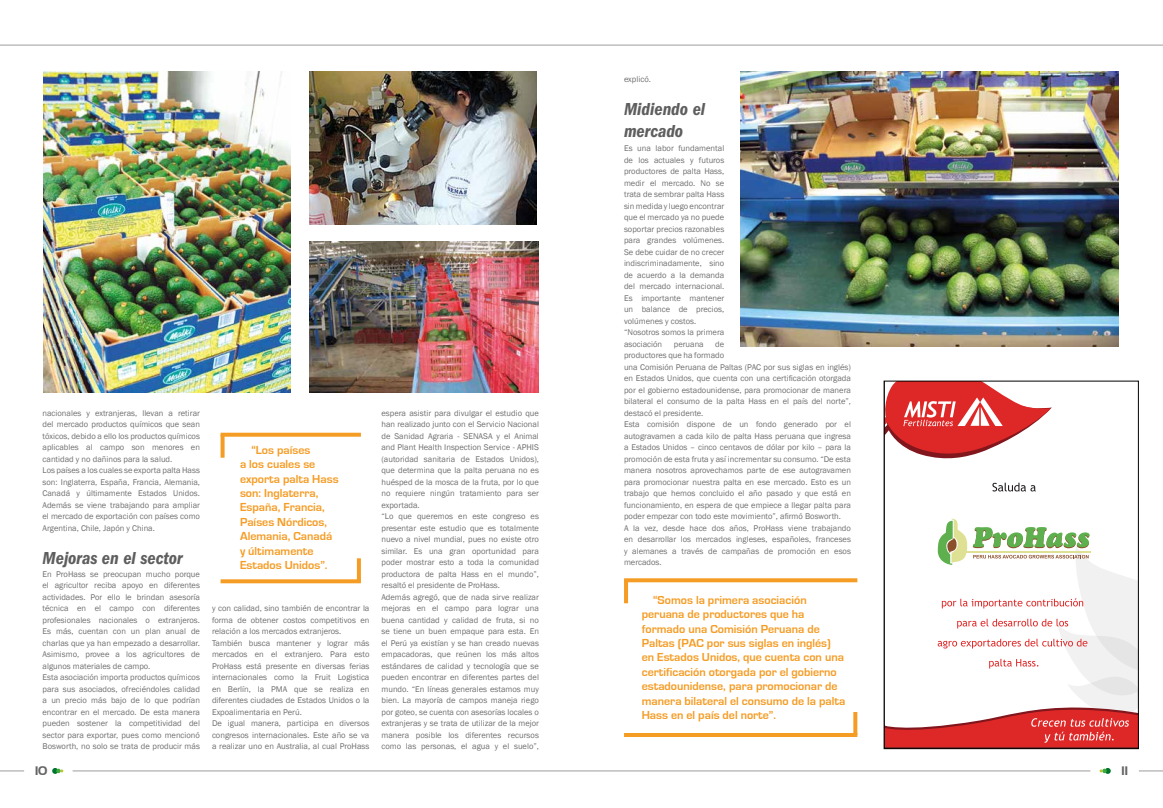
<style>
.page{position:relative;width:1163px;height:808px;background:#fff}
.page>*{position:absolute;margin:0;border:0;box-sizing:border-box;transform-origin:0 0}
.t1{font:18px/21.6px "ITC Franklin Gothic Std Dm Cd It";color:#5f5e5e}
.t2{font:700 12px/14.4px "Eurostile";color:#f59c24}
.t3{font:12px "Handel Gothic BT";color:#646363}
.t4{font:8.5px/11.5px "Franklin Gothic";color:#706f6f}
</style>
<div class="page">
<hr style="left:73px;top:771px;width:1017px;height:1px;background:#9d9d9c">
<hr style="left:0;top:45px;width:1162px;height:1px;background:#9d9d9c">
<svg style="left:1139px;top:771px;width:23px;height:1px"></svg>
<svg style="left:52px;top:768px;width:11px;height:6px"></svg>
<svg style="left:1099px;top:768px;width:11px;height:6px"></svg>
<svg style="left:0;top:771px;width:24px;height:1px"></svg>
<img style="left:43px;top:72px;width:247px;height:321px">
<img style="left:309px;top:72px;width:227px;height:152px">
<img style="left:309px;top:241px;width:229px;height:152px">
<svg style="left:357px;top:558px;width:4px;height:21px"></svg>
<svg style="left:220px;top:579px;width:141px;height:4px"></svg>
<svg style="left:220px;top:437px;width:4px;height:21px"></svg>
<svg style="left:220px;top:433px;width:141px;height:4px"></svg>
<hr style="left:624px;top:580px;width:4px;height:23px;background:#f59c24">
<svg style="left:624px;top:578px;width:233px;height:4px"></svg>
<svg style="left:853px;top:712px;width:4px;height:21px"></svg>
<hr style="left:624px;top:733px;width:233px;height:4px;background:#f59c24">
<svg style="left:885px;top:383px;width:251px;height:364px"></svg>
<div style="left:883px;top:381px;width:255px;height:368px;border:1px solid #000"></div>
<img style="left:740px;top:72px;width:378px;height:275px">
<p class="t4" style="left:43px;top:407px;width:159px">nacionales y extranjeras, llevan a retirar del mercado productos químicos que sean tóxicos, debido a ello los productos químicos aplicables al campo son menores en cantidad y no dañinos para la salud.<br>Los países a los cuales se exporta palta Hass son: Inglaterra, España, Francia, Alemania, Canadá y últimamente Estados Unidos.<br>Además se viene trabajando para ampliar el mercado de exportación con países como Argentina, Chile, Japón y China.</p>
<h1 class="t1" style="left:43px;top:547px;width:142px">Mejoras en el sector</h1>
<p class="t4" style="left:43px;top:568px;width:159px">En ProHass se preocupan mucho porque el agricultor reciba apoyo en diferentes actividades. Por ello le brindan asesoría técnica en el campo con diferentes profesionales nacionales o extranjeros.<br>Es más, cuentan con un plan anual de charlas que ya han empezado a desarrollar.<br>Asimismo, provee a los agricultores de algunos materiales de campo.<br>Esta asociación importa productos químicos para sus asociados, ofreciéndoles calidad a un precio más bajo de lo que podrían encontrar en el mercado. De esta manera pueden sostener la competitividad del sector para exportar, pues como mencionó Bosworth, no solo se trata de producir más</p>
<h2 class="t2" style="left:240px;top:443px;width:100px;text-indent:11px">“Los países<br>a los cuales se exporta palta Hass son: Inglaterra,<br>España, Francia,<br>Países Nórdicos,<br>Alemania, Canadá y últimamente<br>Estados Unidos”.</h2>
<p class="t4" style="left:212px;top:603px;width:159px">y con calidad, sino también de encontrar la forma de obtener costos competitivos en relación a los mercados extranjeros.<br>También busca mantener y lograr más mercados en el extranjero. Para esto ProHass está presente en diversas ferias internacionales como la Fruit Logistica en Berlín, la PMA que se realiza en diferentes ciudades de Estados Unidos o la Expoalimentaria en Perú.<br>De igual manera, participa en diversos congresos internacionales. Este año se va a realizar uno en Australia, al cual ProHass</p>
<p class="t4" style="left:381px;top:407px;width:159px">espera asistir para divulgar el estudio que han realizado junto con el Servicio Nacional de Sanidad Agraria - SENASA y el Animal and Plant Health Inspection Service - APHIS (autoridad sanitaria de Estados Unidos), que determina que la palta peruana no es huésped de la mosca de la fruta, por lo que no requiere ningún tratamiento para ser exportada.<br>“Lo que queremos en este congreso es presentar este estudio que es totalmente nuevo a nivel mundial, pues no existe otro similar. Es una gran oportunidad para poder mostrar esto a toda la comunidad productora de palta Hass en el mundo”, resaltó el presidente de ProHass.<br>Además agregó, que de nada sirve realizar mejoras en el campo para lograr una buena cantidad y calidad de fruta, si no se tiene un buen empaque para esta. En el Perú ya existían y se han creado nuevas empacadoras, que reúnen los más altos estándares de calidad y tecnología que se pueden encontrar en diferentes partes del mundo. “En líneas generales estamos muy bien. La mayoría de campos maneja riego por goteo, se cuenta con asesorías locales o extranjeras y se trata de utilizar de la mejor manera posible los diferentes recursos como las personas, el agua y el suelo”,</p>
<p class="t4" style="left:624px;top:74px;width:28px">explicó.</p>
<h1 class="t1" style="left:624px;top:98px;width:83px">Midiendo el mercado</h1>
<p class="t4" style="left:624px;top:143px;width:102px">Es una labor fundamental de los actuales y futuros productores de palta Hass, medir el mercado. No se trata de sembrar palta Hass sin medida y luego encontrar que el mercado ya no puede soportar precios razonables para grandes volúmenes.<br>Se debe cuidar de no crecer indiscriminadamente, sino de acuerdo a la demanda del mercado internacional.<br>Es importante mantener un balance de precios, volúmenes y costos. “Nosotros somos la primera asociación</p>
<p class="t4" style="left:624px;top:338px;width:228px;text-indent:91px">de<br>productores que ha formado<br>una Comisión Peruana de Paltas (PAC por sus siglas en inglés) en Estados Unidos, que cuenta con una certificación otorgada por el gobierno estadounidense, para promocionar de manera bilateral el consumo de la palta Hass en el país del norte”, destacó el presidente.<br>Esta comisión dispone de un fondo generado por el autogravamen a cada kilo de palta Hass peruana que ingresa a Estados Unidos – cinco centavos de dólar por kilo – para la promoción de esta fruta y así incrementar su consumo. “De esta manera nosotros aprovechamos parte de ese autogravamen para promocionar nuestra palta en ese mercado. Esto es un trabajo que hemos concluido el año pasado y que está en funcionamiento, en espera de que empiece a llegar palta para poder empezar con todo este movimiento”, afirmó Bosworth.<br>A la vez, desde hace dos años, ProHass viene trabajando en desarrollar los mercados ingleses, españoles, franceses y alemanes a través de campañas de promoción en esos mercados.</p>
<p class="t2" style="left:641px;top:593px;width:205px;text-indent:11px">“Somos la primera asociación peruana de productores que ha formado una Comisión Peruana de Paltas (PAC por sus siglas en inglés) en Estados Unidos, que cuenta con una certificación otorgada por el gobierno estadounidense, para promocionar de manera bilateral el consumo de la palta Hass en el país del norte”.</p>
<p class="t4" style="left:673px;top:338px;width:31px">peruana</p>
<h2 class="t3" style="left:35px;top:764px;width:14px">10</h2>
<h2 class="t3" style="left:1121px;top:764px;width:8px">11</h2>
</div>
